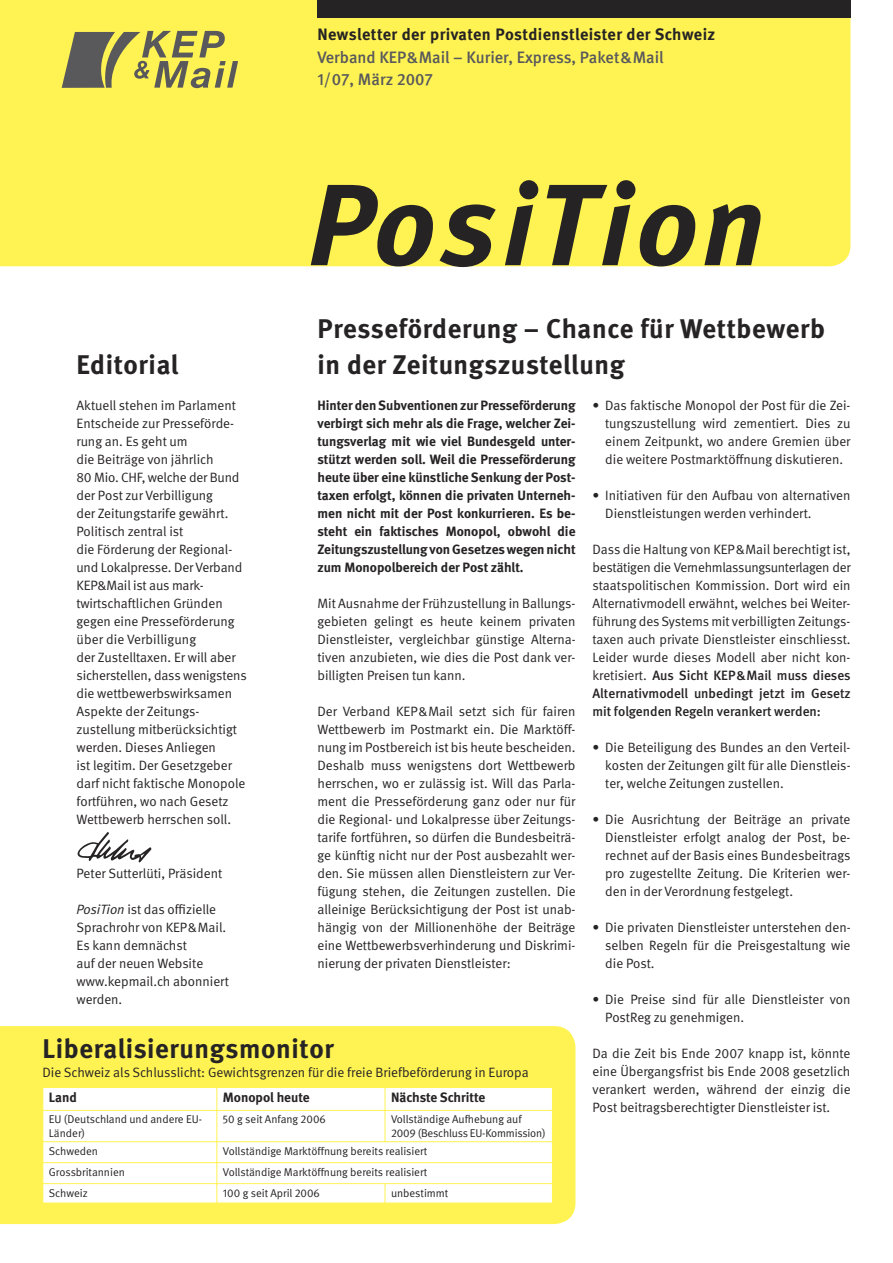
<style>
.page{position:relative;width:893px;height:1263px;background:#fff}
.page>*{position:absolute;margin:0;border:0;box-sizing:border-box;transform-origin:0 0}
.t1{font:italic 700 115.5px "Meta";letter-spacing:.05em;color:#262324}
.t2{font:700 27px/36px "Meta";letter-spacing:.025em;color:#262324}
.t3{font:500 16.5px/22.5px "Meta";color:#59595c}
.t4{font:700 16.5px "Meta";letter-spacing:.025em;color:#262324}
.t5{font:13.5px/18px "Meta Normal";color:#262324;text-align:justify}
.t6{font:700 13.5px/18px "Meta";color:#262324;text-align:justify}
.t7{font:500 13.5px/18px "Meta";color:#262324;text-align:justify}
.t8{font:11.25px/13.5px "Meta Normal";color:#262324}
.s1{font-family:"Meta Medium Caps Expert";font-weight:400}
.s2{font-family:"Meta Medium Expert";font-weight:400}
.s3{font-family:"Meta Normal Expert"}
.s4{font-style:italic}
.s5{font-family:"Meta Normal Caps Expert"}
.s6{font-family:"Meta Normal";font-weight:400}
</style>
<div class="page">
<div style="left:0;top:0;width:850px;height:266px;background:#fff353"></div>
<div style="left:0;top:1026px;width:575px;height:198px;background:#fff353"></div>
<div style="left:317px;top:0;width:533px;height:17px;background:#262324"></div>
<svg style="left:62px;top:31px;width:176px;height:57px;background:#afa957"></svg>
<svg style="left:43px;top:1088px;width:509px;height:115px"></svg>
<hr style="left:42px;top:1087px;width:175px;height:1px;background:#fff353">
<svg style="left:42px;top:1088px;width:1px;height:22px"></svg>
<hr style="left:217px;top:1087px;width:168px;height:1px;background:#fff353">
<svg style="left:216px;top:1088px;width:1px;height:22px"></svg>
<hr style="left:385px;top:1087px;width:168px;height:1px;background:#fff353">
<svg style="left:385px;top:1088px;width:1px;height:22px"></svg>
<svg style="left:552px;top:1088px;width:1px;height:22px"></svg>
<hr style="left:42px;top:1110px;width:511px;height:1px;background:#fff353">
<hr style="left:42px;top:1111px;width:1px;height:30px;background:#fff353">
<hr style="left:216px;top:1111px;width:1px;height:30px;background:#fff353">
<hr style="left:385px;top:1111px;width:1px;height:30px;background:#fff353">
<hr style="left:552px;top:1111px;width:1px;height:30px;background:#fff353">
<hr style="left:42px;top:1141px;width:175px;height:1px;background:#fff353">
<hr style="left:217px;top:1141px;width:168px;height:1px;background:#fff353">
<hr style="left:385px;top:1141px;width:168px;height:1px;background:#fff353">
<hr style="left:42px;top:1162px;width:175px;height:1px;background:#fff353">
<hr style="left:217px;top:1162px;width:168px;height:1px;background:#fff353">
<hr style="left:385px;top:1162px;width:168px;height:1px;background:#fff353">
<hr style="left:42px;top:1183px;width:175px;height:1px;background:#fff353">
<svg style="left:42px;top:1142px;width:1px;height:61px"></svg>
<hr style="left:217px;top:1183px;width:168px;height:1px;background:#fff353">
<svg style="left:216px;top:1142px;width:1px;height:61px"></svg>
<hr style="left:385px;top:1183px;width:168px;height:1px;background:#fff353">
<svg style="left:385px;top:1184px;width:1px;height:19px"></svg>
<svg style="left:552px;top:1142px;width:1px;height:61px"></svg>
<hr style="left:42px;top:1203px;width:343px;height:1px;background:#fff353">
<hr style="left:385px;top:1203px;width:168px;height:1px;background:#fff353">
<svg style="left:77px;top:832px;width:75px;height:31px"></svg>
<p class="t4" style="left:317px;top:28px;width:399px">Newsletter der privaten Postdienstleister der Schweiz</p>
<p class="t3" style="left:317px;top:47px;width:348px">Verband KEP&amp;Mail – Kurier, Express, Paket&amp;Mail<br><span class="s1">1</span>/<span class="s1">07</span>, März <span class="s2">2007</span></p>
<h2 class="t2" style="left:76px;top:348px;width:103px">Editorial</h2>
<h1 class="t1" style="left:308px;top:180px;width:458px">PosiTion</h1>
<h2 class="t2" style="left:317px;top:312px;width:509px">Presseförderung – Chance für Wettbewerb in der Zeitungszustellung</h2>
<p class="t5" style="left:76px;top:397px;width:172px;text-align:left">Aktuell stehen im Parlament<br>Entscheide zur Presseförde&shy;rung an. Es geht um<br>die Beiträge von jährlich<br><span class="s3">80</span> Mio. CHF, welche der Bund der Post zur Verbilligung<br>der Zeitungstarife gewährt.<br>Politisch zentral ist<br>die Förderung der Regional&shy;und Lokalpresse. Der Verband<br>KEP&amp;Mail ist aus mark&shy;twirtschaftlichen Gründen gegen eine Presseförderung über die Verbilligung<br>der Zustelltaxen. Er will aber sicherstellen, dass wenigstens die wettbewerbswirksamen<br>Aspekte der Zeitungs&shy;zustellung mitberücksichtigt werden. Dieses Anliegen<br>ist legitim. Der Gesetzgeber darf nicht faktische Monopole fortführen, wo nach Gesetz<br>Wettbewerb herrschen soll.</p>
<p class="t5" style="left:76px;top:865px;width:147px">Peter Sutterlüti, Präsident</p>
<p class="t5" style="left:76px;top:901px;width:154px;text-align:left"><span class="s4">PosiTion</span> ist das offizielle<br>Sprachrohr von KEP&amp;Mail.<br>Es kann demnächst<br>auf der neuen Website www.kepmail.ch abonniert werden.</p>
<p class="t6" style="left:317px;top:397px;width:260px">Hinter den Subventionen zur Presseförderung verbirgt sich mehr als die Frage, welcher Zei&shy;tungsverlag mit wie viel Bundesgeld unter&shy;stützt werden soll. Weil die Presseförderung heute über eine künstliche Senkung der Post&shy;taxen erfolgt, können die privaten Unterneh&shy;men nicht mit der Post konkurrieren. Es be&shy;steht ein faktisches Monopol, obwohl die Zeitungszustellung von Gesetzes wegen nicht zum Monopolbereich der Post zählt.</p>
<p class="t5" style="left:317px;top:595px;width:260px">Mit Ausnahme der Frühzustellung in Ballungs&shy;gebieten gelingt es heute keinem privaten Dienstleister, vergleichbar günstige Alterna&shy;tiven anzubieten, wie dies die Post dank ver&shy;billigten Preisen tun kann.</p>
<p class="t5" style="left:317px;top:703px;width:260px">Der Verband KEP&amp;Mail setzt sich für fairen Wettbewerb im Postmarkt ein. Die Marktöff&shy;nung im Postbereich ist bis heute bescheiden.<br>Deshalb muss wenigstens dort Wettbewerb herrschen, wo er zulässig ist. Will das Parla&shy;ment die Presseförderung ganz oder nur für die Regional- und Lokalpresse über Zeitungs&shy;tarife fortführen, so dürfen die Bundesbeiträ&shy;ge künftig nicht nur der Post ausbezahlt wer&shy;den. Sie müssen allen Dienstleistern zur Ver&shy;fügung stehen, die Zeitungen zustellen. Die alleinige Berücksichtigung der Post ist unab&shy;hängig von der Millionenhöhe der Beiträge eine Wettbewerbsverhinderung und Diskrimi&shy;nierung der privaten Dienstleister:</p>
<h2 class="t2" style="left:42px;top:1032px;width:293px">Liberalisierungsmonitor</h2>
<p class="t5" style="left:42px;top:1064px;width:488px">Die Schweiz als Schlusslicht: Gewichtsgrenzen für die freie Briefbeförderung in Europa</p>
<p class="t6" style="left:49px;top:1089px;width:29px">Land</p>
<p class="t6" style="left:223px;top:1089px;width:88px">Monopol heute</p>
<p class="t6" style="left:391px;top:1089px;width:96px">Nächste Schritte</p>
<p class="t8" style="left:49px;top:1114px;width:155px">EU (Deutschland und andere EU-<br>Länder)</p>
<p class="t8" style="left:223px;top:1114px;width:104px"><span class="s5">50</span> g seit Anfang <span class="s5">2006</span></p>
<p class="t8" style="left:391px;top:1114px;width:156px">Vollständige Aufhebung auf<br><span class="s5">2009</span> (Beschluss EU-Kommission)</p>
<p class="t8" style="left:49px;top:1145px;width:51px">Schweden</p>
<p class="t8" style="left:223px;top:1145px;width:206px">Vollständige Marktöffnung bereits realisiert</p>
<p class="t8" style="left:49px;top:1166px;width:78px">Grossbritannien</p>
<p class="t8" style="left:223px;top:1166px;width:206px">Vollständige Marktöffnung bereits realisiert</p>
<p class="t8" style="left:49px;top:1187px;width:40px">Schweiz</p>
<p class="t8" style="left:223px;top:1187px;width:99px"><span class="s5">100</span> g seit April <span class="s5">2006</span></p>
<p class="t8" style="left:391px;top:1187px;width:59px">unbestimmt</p>
<p class="t5" style="left:605px;top:397px;width:247px;text-indent:-13px">• Das faktische Monopol der Post für die Zei&shy;tungszustellung wird zementiert. Dies zu einem Zeitpunkt, wo andere Gremien über die weitere Postmarktöffnung diskutieren.</p>
<p class="t5" style="left:605px;top:487px;width:247px;text-indent:-13px">• Initiativen für den Aufbau von alternativen<br>Dienstleistungen werden verhindert.</p>
<p class="t5" style="left:592px;top:541px;width:260px">Dass die Haltung von KEP&amp;Mail berechtigt ist, bestätigen die Vernehmlassungsunterlagen der staatspolitischen Kommission. Dort wird ein Alternativmodell erwähnt, welches bei Weiter&shy;führung des Systems mit verbilligten Zeitungs&shy;taxen auch private Dienstleister einschliesst.<br>Leider wurde dieses Modell aber nicht kon-</p>
<p class="t7" style="left:592px;top:667px;width:260px"><span class="s6">kretisiert.</span> Aus Sicht KEP&amp;Mail muss dieses Alternativmodell unbedingt jetzt im Gesetz mit folgenden Regeln verankert werden:</p>
<p class="t5" style="left:605px;top:739px;width:247px;text-indent:-13px">• Die Beteiligung des Bundes an den Verteil&shy;kosten der Zeitungen gilt für alle Dienstleis&shy;ter, welche Zeitungen zustellen.</p>
<p class="t5" style="left:605px;top:811px;width:247px;text-indent:-13px">• Die Ausrichtung der Beiträge an private Dienstleister erfolgt analog der Post, be&shy;rechnet auf der Basis eines Bundesbeitrags pro zugestellte Zeitung. Die Kriterien wer&shy;den in der Verordnung festgelegt.</p>
<p class="t5" style="left:605px;top:919px;width:247px;text-indent:-13px">• Die privaten Dienstleister unterstehen den&shy;selben Regeln für die Preisgestaltung wie die Post.</p>
<p class="t5" style="left:605px;top:991px;width:247px;text-indent:-13px">• Die Preise sind für alle Dienstleister von<br>PostReg zu genehmigen.</p>
<p class="t5" style="left:592px;top:1045px;width:260px">Da die Zeit bis Ende <span class="s3">2007</span> knapp ist, könnte eine Übergangsfrist bis Ende <span class="s3">2008</span> gesetzlich verankert werden, während der einzig die Post beitragsberechtigter Dienstleister ist.</p>
</div>
